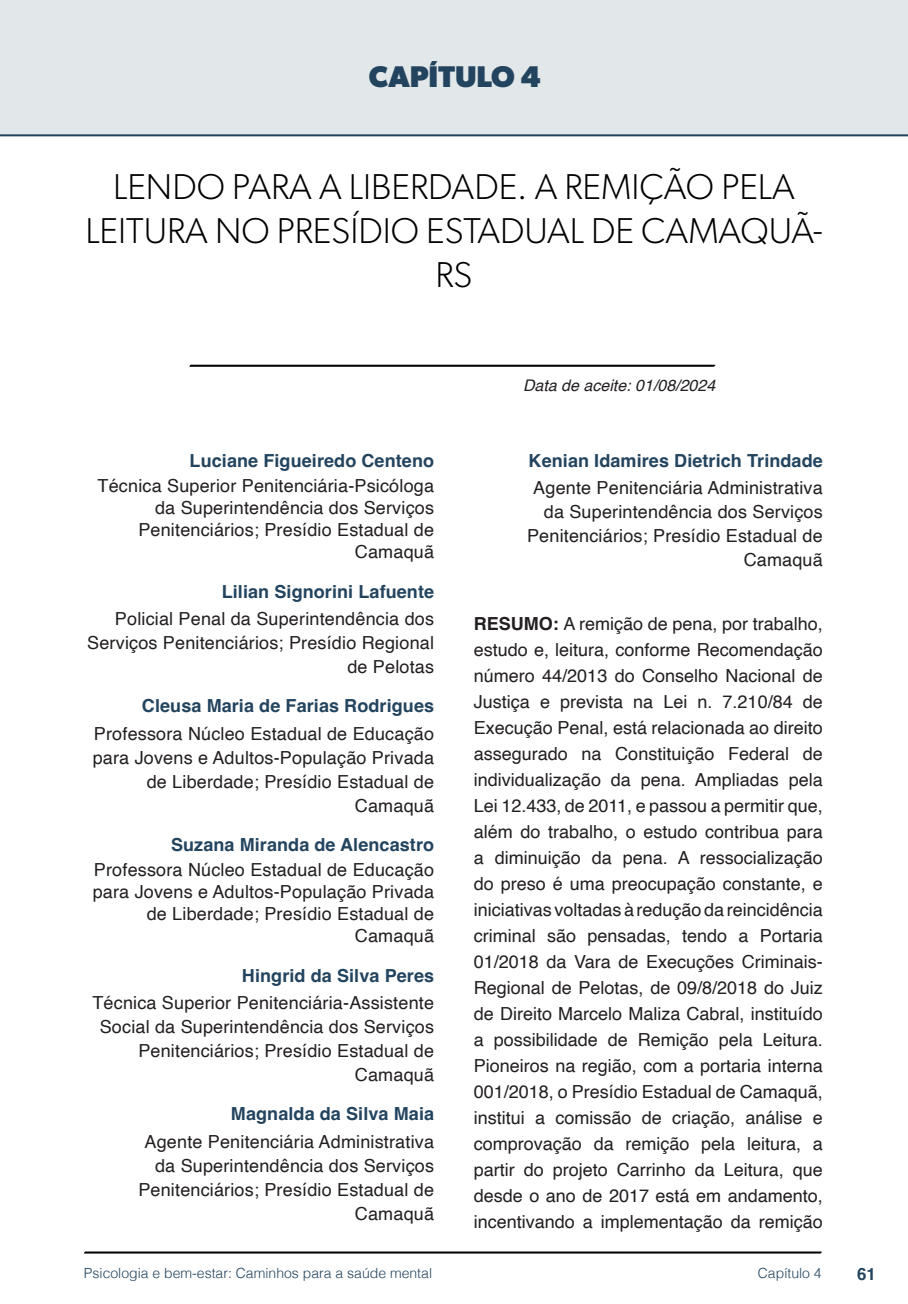
<style>
.page{position:relative;width:908px;height:1304px;background:#fff}
.page>*{position:absolute;margin:0;border:0;box-sizing:border-box;transform-origin:0 0}
.nome_artigos{font:300 36px/44px "Gibson";color:#000;text-align:center}
.capítulos{font:700 30px "Gibson";color:#23445f}
.Resumos_e_PC_TXT{font:18px/26px "Helvetica";color:#231f20;text-align:justify}
.info_autores{font:18px/24px "Helvetica";letter-spacing:.01em;color:#231f20;text-align:right}
.nome_autores{font:700 18px "Helvetica";letter-spacing:.005em;color:#23445f}
.t1{font:700 16.8px "Helvetica";color:#23445f}
.t2{font:italic 16px "Helvetica";color:#231f20}
.t3{font:300 14px "Helvetica";color:#23445f}
.s1{font-weight:700}
</style>
<div class="page">
<svg style="left:84px;top:1251px;width:737px;height:3px;background:#515151"></svg>
<div style="left:0;top:0;width:907px;height:136px;background:#e2e7e9"></div>
<svg style="left:189px;top:364px;width:526px;height:3px;background:#4f4f4f"></svg>
<div style="left:44px;top:72px;width:68px;height:61px;background:#e2e7e9"></div>
<p class="capítulos" style="left:369px;top:58px;width:173px">CAPÍTULO 4</p>
<p class="nome_artigos" style="left:85px;top:164px;width:738px">LENDO PARA A LIBERDADE. A REMIÇÃO PELA<br>LEITURA NO PRESÍDIO ESTADUAL DE CAMAQUÃ-<br>RS</p>
<p class="nome_autores" style="left:189px;top:450px;width:246px">Luciane Figueiredo Centeno</p>
<p class="info_autores" style="left:98px;top:476px;width:338px;line-height:22px">Técnica Superior Penitenciária-Psicóloga da Superintendência dos Serviços<br>Penitenciários; Presídio Estadual de<br>Camaquã</p>
<p class="nome_autores" style="left:222px;top:580px;width:214px">Lilian Signorini Lafuente</p>
<p class="info_autores" style="left:87px;top:607px;width:348px">Policial Penal da Superintendência dos<br>Serviços Penitenciários; Presídio Regional de Pelotas</p>
<p class="nome_autores" style="left:142px;top:695px;width:293px">Cleusa Maria de Farias Rodrigues</p>
<p class="info_autores" style="left:93px;top:722px;width:343px">Professora Núcleo Estadual de Educação para Jovens e Adultos-População Privada de Liberdade; Presídio Estadual de<br>Camaquã</p>
<p class="nome_autores" style="left:171px;top:834px;width:264px">Suzana Miranda de Alencastro</p>
<p class="info_autores" style="left:93px;top:860px;width:343px;line-height:22px">Professora Núcleo Estadual de Educação para Jovens e Adultos-População Privada de Liberdade; Presídio Estadual de<br>Camaquã</p>
<p class="nome_autores" style="left:242px;top:964px;width:193px">Hingrid da Silva Peres</p>
<p class="info_autores" style="left:92px;top:991px;width:343px">Técnica Superior Penitenciária-Assistente Social da Superintendência dos Serviços Penitenciários; Presídio Estadual de Camaquã</p>
<p class="nome_autores" style="left:231px;top:1103px;width:204px">Magnalda da Silva Maia</p>
<p class="info_autores" style="left:138px;top:1130px;width:297px">Agente Penitenciária Administrativa da Superintendência dos Serviços<br>Penitenciários; Presídio Estadual de<br>Camaquã</p>
<p class="t2" style="left:523px;top:373px;width:194px">Data de aceite: 01/08/2024</p>
<p class="nome_autores" style="left:528px;top:450px;width:295px">Kenian Idamires Dietrich Trindade</p>
<p class="info_autores" style="left:527px;top:477px;width:297px">Agente Penitenciária Administrativa da Superintendência dos Serviços<br>Penitenciários; Presídio Estadual de<br>Camaquã</p>
<p class="Resumos_e_PC_TXT" style="left:473px;top:612px;width:350px"><span class="s1">RESUMO:</span> A remição de pena, por trabalho, estudo e, leitura, conforme Recomendação número 44/2013 do Conselho Nacional de Justiça e prevista na Lei n. 7.210/84 de Execução Penal, está relacionada ao direito assegurado na Constituição Federal de individualização da pena. Ampliadas pela Lei 12.433, de 2011, e passou a permitir que, além do trabalho, o estudo contribua para a diminuição da pena. A ressocialização do preso é uma preocupação constante, e iniciativas voltadas à redução da reincidência criminal são pensadas, tendo a Portaria 01/2018 da Vara de Execuções Criminais-Regional de Pelotas, de 09/8/2018 do Juiz de Direito Marcelo Maliza Cabral, instituído a possibilidade de Remição pela Leitura.<br>Pioneiros na região, com a portaria interna 001/2018, o Presídio Estadual de Camaquã, institui a comissão de criação, análise e comprovação da remição pela leitura, a partir do projeto Carrinho da Leitura, que desde o ano de 2017 está em andamento, incentivando a implementação da remição</p>
<p class="t3" style="left:84px;top:1261px;width:349px">Psicologia e bem-estar: Caminhos para a saúde mental</p>
<p class="t3" style="left:757px;top:1261px;width:65px">Capítulo 4</p>
<p class="t1" style="left:856px;top:1264px;width:20px">61</p>
</div>
